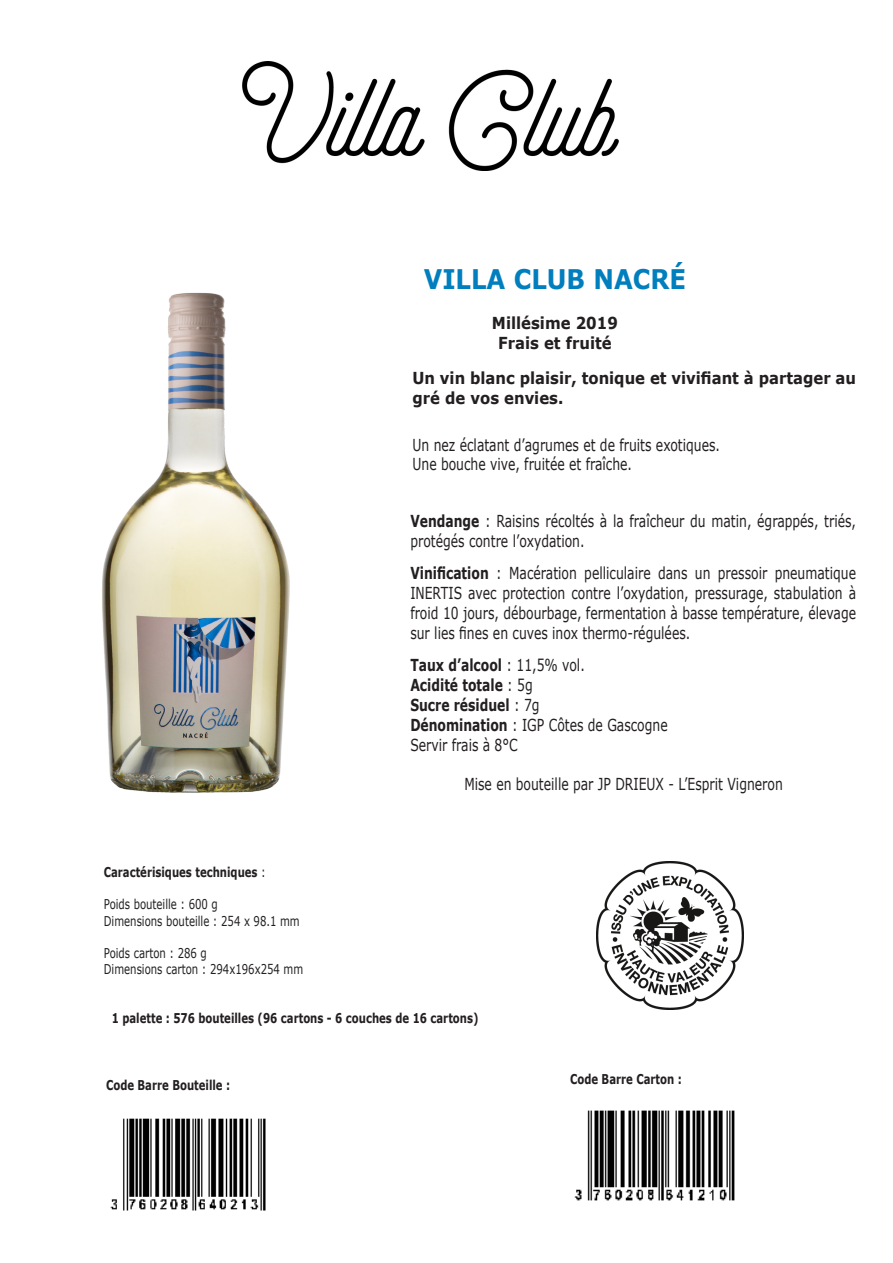
<style>
.page{position:relative;width:893px;height:1263px;background:#fff}
.page>*{position:absolute;margin:0;border:0;box-sizing:border-box;transform-origin:0 0}
.t1{font:700 27px "Verdana";color:#007ebd;scale:.9 1}
.t2{font:16.5px/19.8px "Verdana";color:#231f20;scale:.75 1}
.t3{font:700 16.5px/19.8px "Verdana";color:#231f20;scale:.9 1}
.t4{font:700 16.5px "Verdana";color:#231f20;scale:.75 1}
.t5{font:700 13.5px "Verdana";color:#231f20;scale:.75 1}
.t6{font:13.5px "Verdana";color:#231f20;scale:.75 1}
.s1{font-weight:700}
.s2{font-weight:400}
</style>
<div class="page">
<img style="left:102px;top:292px;width:188px;height:501px">
<img style="left:242px;top:62px;width:376px;height:108px">
<img style="left:596px;top:862px;width:148px;height:147px">
<img style="left:110px;top:1118px;width:156px;height:93px">
<img style="left:574px;top:1110px;width:161px;height:91px">
<p class="t1" style="left:424px;top:260px;width:293px">VILLA CLUB NACRÉ</p>
<p class="t3" style="left:492px;top:313px;width:141px">Millésime 2019</p>
<p class="t3" style="left:498px;top:332px;width:128px">Frais et fruité</p>
<p class="t3" style="left:412px;top:368px;width:494px">Un vin blanc plaisir, tonique et vivifiant à partager au gré de vos envies.</p>
<p class="t2" style="left:412px;top:434px;width:412px">Un nez éclatant d’agrumes et de fruits exotiques.</p>
<p class="t2" style="left:412px;top:454px;width:294px">Une bouche vive, fruitée et fraîche.</p>
<p class="t2" style="left:410px;top:511px;width:596px"><span class="s1">Vendange</span> : Raisins récoltés à la fraîcheur du matin, égrappés, triés, protégés contre l’oxydation.</p>
<p class="t2" style="left:410px;top:563px;width:596px;text-align:justify"><span class="s1">Vinification</span> : Macération pelliculaire dans un pressoir pneumatique INERTIS avec protection contre l’oxydation, pressurage, stabulation à froid 10 jours, débourbage, fermentation à basse température, élevage sur lies fines en cuves inox thermo-régulées.</p>
<p class="t4" style="left:410px;top:654px;width:234px">Taux d’alcool <span class="s2">: 11,5% vol.</span></p>
<p class="t4" style="left:410px;top:673px;width:165px">Acidité totale <span class="s2">: 5g</span></p>
<p class="t4" style="left:410px;top:693px;width:174px">Sucre résiduel <span class="s2">: 7g</span></p>
<p class="t2" style="left:410px;top:715px;width:345px"><span class="s1">Dénomination</span> : IGP Côtes de Gascogne</p>
<p class="t2" style="left:410px;top:734px;width:145px">Servir frais à 8°C</p>
<p class="t2" style="left:464px;top:774px;width:426px">Mise en bouteille par JP DRIEUX - L’Esprit Vigneron</p>
<p class="t5" style="left:104px;top:862px;width:217px">Caractérisiques techniques <span class="s2">:</span></p>
<p class="t6" style="left:104px;top:895px;width:154px">Poids bouteille : 600 g</p>
<p class="t6" style="left:104px;top:911px;width:263px">Dimensions bouteille : 254 x 98.1 mm</p>
<p class="t6" style="left:104px;top:944px;width:139px">Poids carton : 286 g</p>
<p class="t6" style="left:104px;top:960px;width:267px">Dimensions carton : 294x196x254 mm</p>
<p class="t5" style="left:112px;top:1008px;width:491px">1 palette : 576 bouteilles (96 cartons - 6 couches de 16 cartons)</p>
<p class="t5" style="left:106px;top:1076px;width:167px">Code Barre Bouteille :</p>
<p class="t5" style="left:570px;top:1069px;width:150px">Code Barre Carton :</p>
</div>
